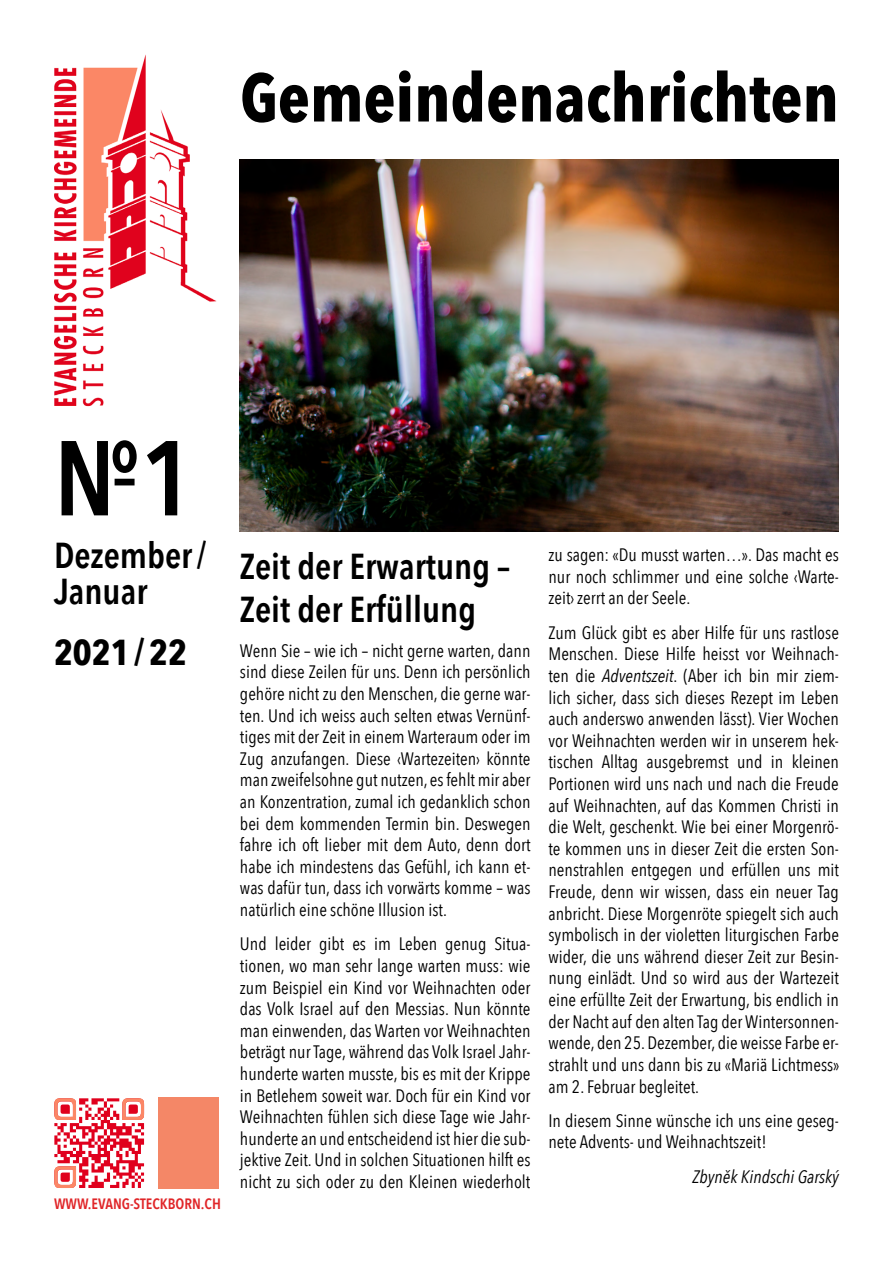
<style>
.page{position:relative;width:893px;height:1263px;background:#fff}
.page>*{position:absolute;margin:0;border:0;box-sizing:border-box;transform-origin:0 0}
.t1{font:600 105px "Avenir Next Condensed";color:#000}
.t2{font:700 67.5px "Avenir Next Condensed";color:#000}
.t3{font:600 36px/36px "Avenir Next Condensed";color:#000}
.t4{font:700 36px "Avenir Next Condensed";color:#000}
.t5{font:18px/21.6px "Avenir Next Condensed";color:#000;text-align:justify}
.t6{font:italic 18px "Avenir Next Condensed";color:#000}
.t7{font:600 15px "Avenir Next Condensed";color:#e02528}
.s1{font-style:italic}
</style>
<div class="page">
<img style="left:54px;top:54px;width:163px;height:353px">
<svg style="left:54px;top:1103px;width:91px;height:85px"></svg>
<svg style="left:54px;top:1098px;width:90px;height:74px"></svg>
<svg style="left:59px;top:1115px;width:12px;height:7px"></svg>
<svg style="left:54px;top:1103px;width:5px;height:19px"></svg>
<svg style="left:54px;top:1098px;width:17px;height:5px"></svg>
<svg style="left:71px;top:1098px;width:7px;height:24px"></svg>
<svg style="left:54px;top:1164px;width:17px;height:7px"></svg>
<svg style="left:71px;top:1164px;width:7px;height:8px"></svg>
<svg style="left:127px;top:1115px;width:12px;height:7px"></svg>
<svg style="left:120px;top:1103px;width:7px;height:19px"></svg>
<svg style="left:120px;top:1098px;width:19px;height:5px"></svg>
<svg style="left:139px;top:1098px;width:5px;height:24px"></svg>
<div style="left:159px;top:1097px;width:60px;height:91px;background:#f48767"></div>
<img style="left:240px;top:159px;width:599px;height:372px">
<h2 class="t2" style="left:240px;top:56px;width:600px">Gemeindenachrichten</h2>
<h1 class="t1" style="left:54px;top:388px;width:141px">№1</h1>
<h3 class="t3" style="left:54px;top:537px;width:154px">Dezember/<br>Januar</h3>
<h3 class="t4" style="left:54px;top:630px;width:134px">2021/22</h3>
<p class="t7" style="left:54px;top:1191px;width:168px">WWW.EVANG-STECKBORN.CH</p>
<h3 class="t3" style="left:240px;top:544px;width:272px;line-height:43.2px">Zeit der Erwartung –<br>Zeit der Erfüllung</h3>
<p class="t5" style="left:240px;top:639px;width:292px">Wenn Sie – wie ich – nicht gerne warten, dann sind diese Zeilen für uns. Denn ich persönlich gehöre nicht zu den Menschen, die gerne war&shy;ten. Und ich weiss auch selten etwas Vernünf&shy;tiges mit der Zeit in einem Warteraum oder im Zug anzufangen. Diese ‹Wartezeiten› könnte man zweifelsohne gut nutzen, es fehlt mir aber an Konzentration, zumal ich gedanklich schon bei dem kommenden Termin bin. Deswegen fahre ich oft lieber mit dem Auto, denn dort habe ich mindestens das Gefühl, ich kann et&shy;was dafür tun, dass ich vorwärts komme – was natürlich eine schöne Illusion ist.</p>
<p class="t5" style="left:240px;top:932px;width:292px">Und leider gibt es im Leben genug Situa&shy;tionen, wo man sehr lange warten muss: wie zum Beispiel ein Kind vor Weihnachten oder das Volk Israel auf den Messias. Nun könnte man einwenden, das Warten vor Weihnachten beträgt nur Tage, während das Volk Israel Jahr&shy;hunderte warten musste, bis es mit der Krippe in Betlehem soweit war. Doch für ein Kind vor Weihnachten fühlen sich diese Tage wie Jahr&shy;hunderte an und entscheidend ist hier die sub&shy;jektive Zeit. Und in solchen Situationen hilft es nicht zu sich oder zu den Kleinen wiederholt</p>
<p class="t5" style="left:548px;top:543px;width:292px">zu sagen: «Du musst warten…». Das macht es nur noch schlimmer und eine solche ‹Warte&shy;zeit› zerrt an der Seele.</p>
<p class="t5" style="left:548px;top:621px;width:292px">Zum Glück gibt es aber Hilfe für uns rastlose Menschen. Diese Hilfe heisst vor Weihnach&shy;ten die <span class="s1">Adventszeit</span>. (Aber ich bin mir ziem&shy;lich sicher, dass sich dieses Rezept im Leben auch anderswo anwenden lässt). Vier Wochen vor Weihnachten werden wir in unserem hek&shy;tischen Alltag ausgebremst und in kleinen Portionen wird uns nach und nach die Freude auf Weihnachten, auf das Kommen Christi in die Welt, geschenkt. Wie bei einer Morgenrö&shy;te kommen uns in dieser Zeit die ersten Son&shy;nenstrahlen entgegen und erfüllen uns mit Freude, denn wir wissen, dass ein neuer Tag anbricht. Diese Morgenröte spiegelt sich auch symbolisch in der violetten liturgischen Farbe wider, die uns während dieser Zeit zur Besin&shy;nung einlädt. Und so wird aus der Wartezeit eine erfüllte Zeit der Erwartung, bis endlich in der Nacht auf den alten Tag der Wintersonnen&shy;wende, den 25. Dezember, die weisse Farbe er&shy;strahlt und uns dann bis zu «Mariä Lichtmess» am 2. Februar begleitet.</p>
<p class="t5" style="left:548px;top:1109px;width:292px">In diesem Sinne wünsche ich uns eine geseg&shy;nete Advents- und Weihnachtszeit!</p>
<p class="t6" style="left:692px;top:1166px;width:148px">Zbyněk Kindschi Garský</p>
</div>
